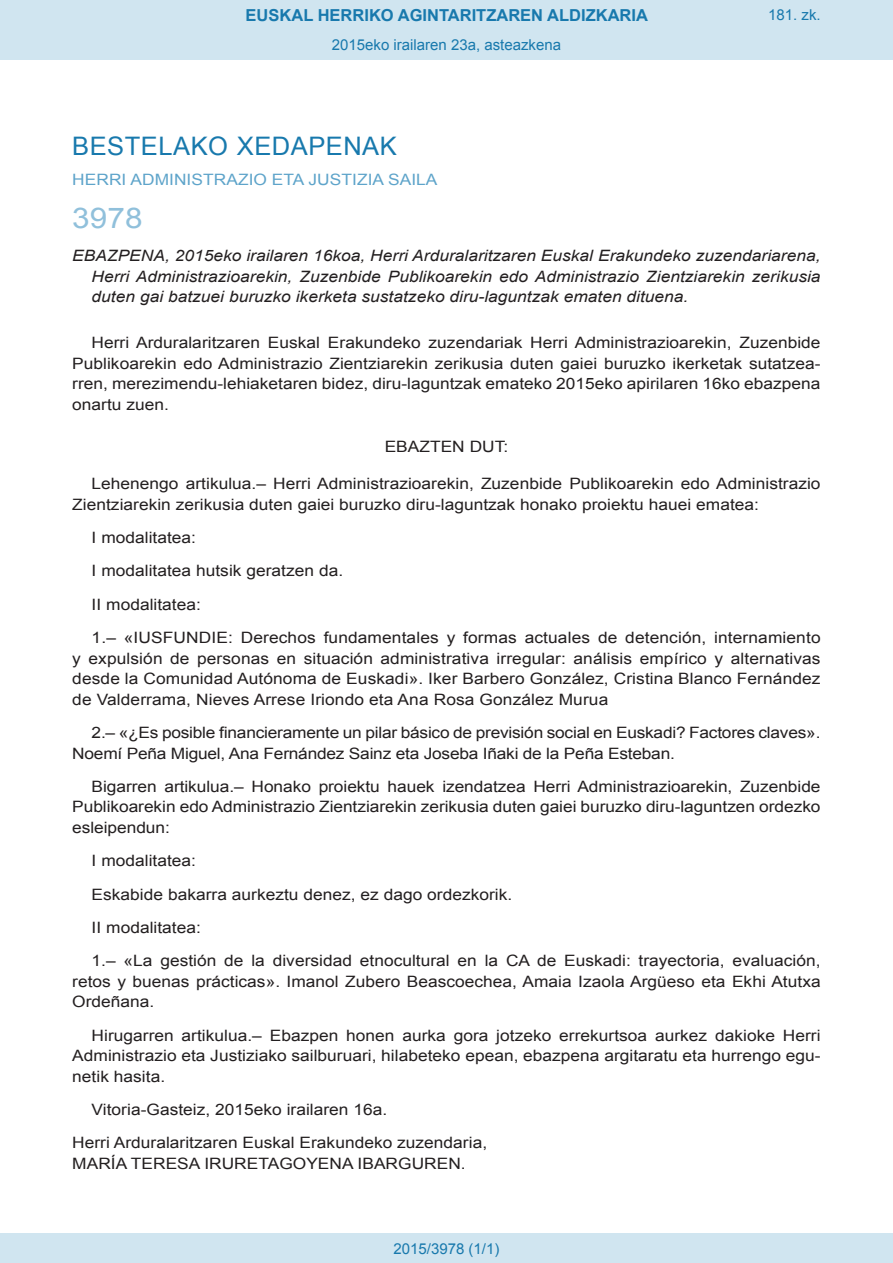
<style>
.page{position:relative;width:893px;height:1263px;background:#fff}
.page>*{position:absolute;margin:0;border:0;box-sizing:border-box;transform-origin:0 0}
.BOPVOrden{font:28.5px "Arial";color:#90c0db;scale:1.11 1}
.BOPVSeccion{font:25.5px "Arial";letter-spacing:.02em;color:#1879ad}
.t1{font:700 16.5px "Arial";color:#1879ad}
.BOPVDetalle{font:15.6px/20.5px "Arial";color:#231f20;text-align:justify;scale:1.11 1}
.BOPVTitulo{font:italic 15.6px/20.5px "Arial";color:#231f20;text-align:justify;scale:1.11 1}
.BOPVFirmaPuesto{font:15.6px "Arial";color:#231f20;scale:1.11 1}
.BOPVFirmaLugFec{font:15.6px "Arial";color:#231f20;scale:1.11 1}
.BOPVOrganismo{font:15.6px "Arial";letter-spacing:.005em;color:#5ea4ca;scale:1.11 1}
.BOPVFirmaNombre{font:15.6px "Arial";color:#231f20;scale:1.11 1}
.BOPVClave{font:15.6px "Arial";color:#231f20;scale:1.11 1}
.Paginacion_Centro{font:15px "Arial";color:#1879ad}
</style>
<div class="page">
<div style="left:0;top:0;width:893px;height:60px;background:#d0e5f0"></div>
<div style="left:0;top:1233px;width:893px;height:30px;background:#d0e5f0"></div>
<p class="t1" style="left:246px;top:4px;width:404px">EUSKAL HERRIKO AGINTARITZAREN ALDIZKARIA</p>
<p class="Paginacion_Centro" style="left:332px;top:35px;width:231px">2015eko irailaren 23a, asteazkena</p>
<p class="Paginacion_Centro" style="left:768px;top:5px;width:54px">181. zk.</p>
<p class="BOPVSeccion" style="left:72px;top:129px;width:326px">BESTELAKO XEDAPENAK</p>
<p class="BOPVOrganismo" style="left:72px;top:169px;width:331px">HERRI ADMINISTRAZIO ETA JUSTIZIA SAILA</p>
<p class="BOPVOrden" style="left:72px;top:199px;width:65px">3978</p>
<p class="BOPVTitulo" style="left:92px;top:245px;width:658px;text-indent:-19px">EBAZPENA, 2015eko irailaren 16koa, Herri Arduralaritzaren Euskal Erakundeko zuzendariarena, Herri Administrazioarekin, Zuzenbide Publikoarekin edo Administrazio Zientziarekin zerikusia duten gai batzuei buruzko ikerketa sustatzeko diru-laguntzak ematen dituena.</p>
<p class="BOPVDetalle" style="left:72px;top:333px;width:676px;text-indent:19px">Herri Arduralaritzaren Euskal Erakundeko zuzendariak Herri Administrazioarekin, Zuzenbide Publikoarekin edo Administrazio Zientziarekin zerikusia duten gaiei buruzko ikerketak sutatzea&shy;rren, merezimendu-lehiaketaren bidez, diru-laguntzak emateko 2015eko apirilaren 16ko ebazpena onartu zuen.</p>
<p class="BOPVClave" style="left:385px;top:436px;width:113px">EBAZTEN DUT:</p>
<p class="BOPVDetalle" style="left:72px;top:474px;width:676px;text-indent:19px">Lehenengo artikulua.– Herri Administrazioarekin, Zuzenbide Publikoarekin edo Administrazio<br>Zientziarekin zerikusia duten gaiei buruzko diru-laguntzak honako proiektu hauei ematea:</p>
<p class="BOPVDetalle" style="left:92px;top:527px;width:96px">I modalitatea:</p>
<p class="BOPVDetalle" style="left:92px;top:561px;width:228px">I modalitatea hutsik geratzen da.</p>
<p class="BOPVDetalle" style="left:92px;top:594px;width:100px">II modalitatea:</p>
<p class="BOPVDetalle" style="left:72px;top:627px;width:676px;text-indent:19px">1.– «IUSFUNDIE: Derechos fundamentales y formas actuales de detención, internamiento y expulsión de personas en situación administrativa irregular: análisis empírico y alternativas desde la Comunidad Autónoma de Euskadi». Iker Barbero González, Cristina Blanco Fernández de Valderrama, Nieves Arrese Iriondo eta Ana Rosa González Murua</p>
<p class="BOPVDetalle" style="left:72px;top:722px;width:675px;text-indent:19px">2.– «¿Es posible financieramente un pilar básico de previsión social en Euskadi? Factores claves».<br>Noemí Peña Miguel, Ana Fernández Sainz eta Joseba Iñaki de la Peña Esteban.</p>
<p class="BOPVDetalle" style="left:72px;top:776px;width:676px;text-indent:19px">Bigarren artikulua.– Honako proiektu hauek izendatzea Herri Administrazioarekin, Zuzenbide Publikoarekin edo Administrazio Zientziarekin zerikusia duten gaiei buruzko diru-laguntzen ordezko esleipendun:</p>
<p class="BOPVDetalle" style="left:92px;top:851px;width:96px">I modalitatea:</p>
<p class="BOPVDetalle" style="left:92px;top:884px;width:380px">Eskabide bakarra aurkeztu denez, ez dago ordezkorik.</p>
<p class="BOPVDetalle" style="left:92px;top:917px;width:100px">II modalitatea:</p>
<p class="BOPVDetalle" style="left:72px;top:951px;width:676px;text-indent:19px">1.– «La gestión de la diversidad etnocultural en la CA de Euskadi: trayectoria, evaluación, retos y buenas prácticas». Imanol Zubero Beascoechea, Amaia Izaola Argüeso eta Ekhi Atutxa Ordeñana.</p>
<p class="BOPVDetalle" style="left:72px;top:1025px;width:676px;text-indent:19px">Hirugarren artikulua.– Ebazpen honen aurka gora jotzeko errekurtsoa aurkez dakioke Herri Administrazio eta Justiziako sailburuari, hilabeteko epean, ebazpena argitaratu eta hurrengo egu&shy;netik hasita.</p>
<p class="BOPVFirmaLugFec" style="left:92px;top:1099px;width:268px">Vitoria-Gasteiz, 2015eko irailaren 16a.</p>
<p class="BOPVFirmaPuesto" style="left:72px;top:1133px;width:375px">Herri Arduralaritzaren Euskal Erakundeko zuzendaria,</p>
<p class="BOPVFirmaNombre" style="left:72px;top:1153px;width:356px">MARÍA TERESA IRURETAGOYENA IBARGUREN.</p>
<p class="Paginacion_Centro" style="left:393px;top:1238px;width:107px">2015/3978 (1/1)</p>
</div>
